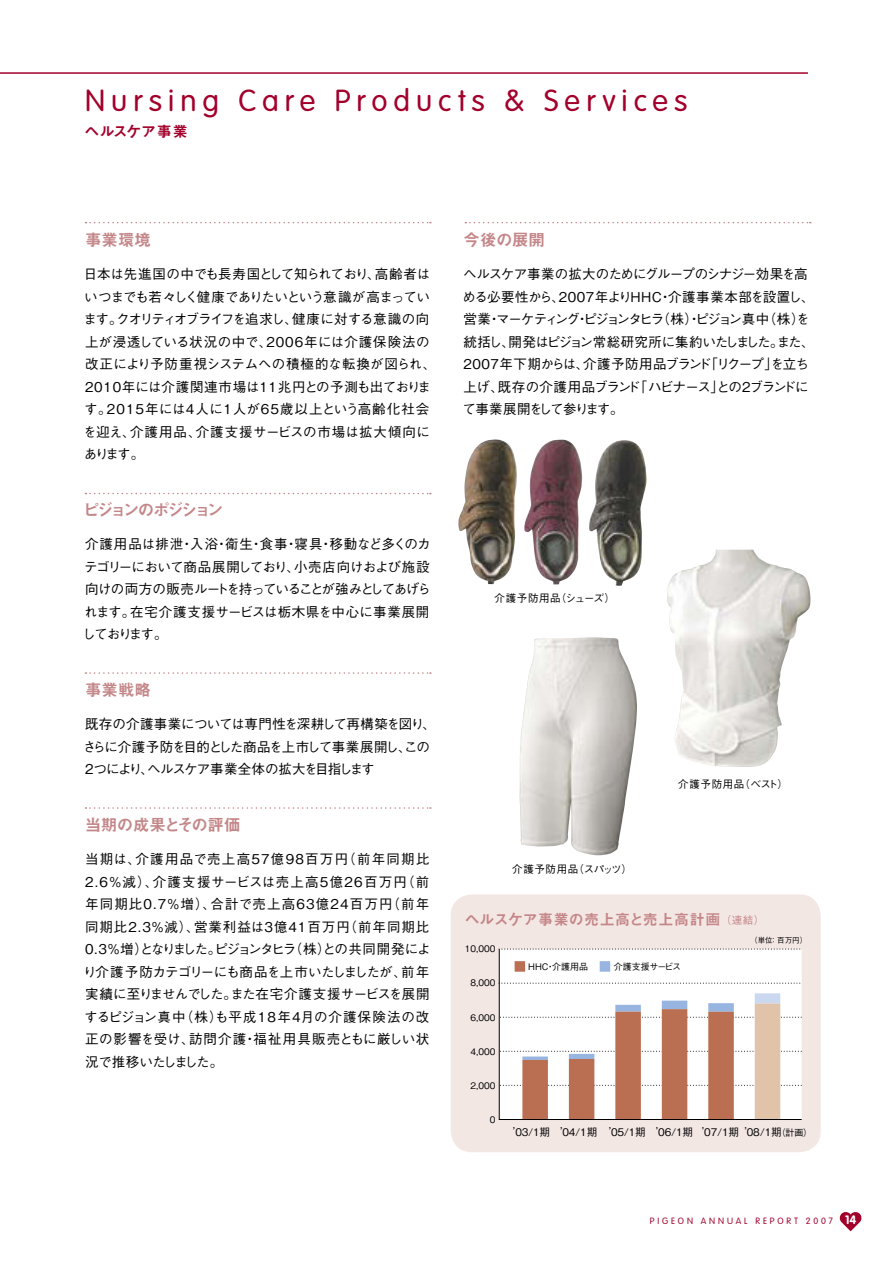
<style>
.page{position:relative;width:893px;height:1263px;background:#fff}
.page>*{position:absolute;margin:0;border:0;box-sizing:border-box;transform-origin:0 0}
.t1{font:300 30px "VAG Rounded";letter-spacing:.2em;color:#a2002b}
.t2{font:16.5px "Midashi Go Pro MB31";letter-spacing:-.03em;color:#c48688}
.t3{font:16.5px "Midashi Go Pro MB31";letter-spacing:-.165em;color:#c48688}
.t4{font:15px "Midashi Go Pro MB31";letter-spacing:.015em;color:#c48688}
.t5{font:15px "Midashi Go Pro MB31";letter-spacing:.005em;color:#a2002b}
.t6{font:500 13.5px/22.5px "Gothic BBB Pro";letter-spacing:-.025em;color:#000;text-align:justify}
.t7{font:500 13.5px/22.5px "Gothic BBB Pro";letter-spacing:.005em;color:#000}
.t8{font:500 13.5px/22.5px "Gothic BBB Pro";letter-spacing:-.075em;color:#000}
.t9{font:500 13.5px/22.5px "Gothic BBB Pro";letter-spacing:-.045em;color:#000}
.t10{font:500 10.5px "Gothic BBB Pro";letter-spacing:-.02em;color:#000}
.t11{font:500 10.5px "Gothic BBB Pro";letter-spacing:.06em;color:#000}
.t12{font:500 9px "Gothic BBB Pro";color:#000}
.t13{font:300 9px "VAG Rounded";letter-spacing:.325em;color:#a2002b}
.t14{font:500 9px "Gothic BBB Pro";letter-spacing:-.055em;color:#000}
.t15{font:500 7.5px "Gothic BBB Pro";color:#000}
.s1{font-family:"Gothic BBB Pro";font-weight:500;font-size:10.5px}
.s2{font-weight:700;font-size:12px;color:#fff}
</style>
<div class="page">
<svg style="left:85px;top:222px;width:346px;height:1px"></svg>
<svg style="left:85px;top:493px;width:346px;height:1px"></svg>
<svg style="left:85px;top:672px;width:346px;height:2px"></svg>
<svg style="left:465px;top:222px;width:346px;height:1px"></svg>
<svg style="left:85px;top:807px;width:346px;height:2px"></svg>
<img style="left:520px;top:637px;width:117px;height:219px">
<hr style="left:0;top:72px;width:808px;height:2px;background:#a2002b">
<div style="left:451px;top:894px;width:370px;height:258px;background:#f3e7e4"></div>
<svg style="left:498px;top:948px;width:304px;height:2px"></svg>
<svg style="left:499px;top:949px;width:303px;height:171px"></svg>
<img style="left:667px;top:550px;width:144px;height:217px">
<img style="left:458px;top:439px;width:189px;height:147px">
<svg style="left:839px;top:1212px;width:23px;height:19px"></svg>
<p class="t1" style="left:85px;top:83px;width:604px">Nursing Care Products &amp; Services</p>
<p class="t5" style="left:85px;top:120px;width:105px">ヘルスケア事業</p>
<p class="t2" style="left:85px;top:226px;width:67px">事業環境</p>
<p class="t7" style="left:83px;top:261px;width:355px">日本は先進国の中でも長寿国として知られており、高齢者はいつまでも若々しく健康でありたいという意識が高まっています。クオリティオブライフを追求し、健康に対する意識の向上が浸透している状況の中で、2006年には介護保険法の改正により予防重視システムへの積極的な転換が図られ、<br>2010年には介護関連市場は11兆円との予測も出ております。2015年には4人に1人が65歳以上という高齢化社会を迎え、介護用品、介護支援サービスの市場は拡大傾向にあります。</p>
<p class="t3" style="left:83px;top:496px;width:142px">ピジョンのポジション</p>
<p class="t6" style="left:82px;top:531px;width:350px">介護用品は排泄・入浴・衛生・食事・寝具・移動など多くのカテゴリーにおいて商品展開しており、小売店向けおよび施設向けの両方の販売ルートを持っていることが強みとしてあげられます。在宅介護支援サービスは栃木県を中心に事業展開しております。</p>
<p class="t2" style="left:85px;top:676px;width:67px">事業戦略</p>
<p class="t9" style="left:83px;top:711px;width:355px">既存の介護事業については専門性を深耕して再構築を図り、さらに介護予防を目的とした商品を上市して事業展開し、この<br>2つにより、ヘルスケア事業全体の拡大を目指します</p>
<p class="t2" style="left:85px;top:811px;width:157px">当期の成果とその評価</p>
<p class="t6" style="left:83px;top:846px;width:349px">当期は、介護用品で売上高57億98百万円（前年同期比2.6%減）、介護支援サービスは売上高5億26百万円（前年同期比0.7%増）、合計で売上高63億24百万円（前年同期比2.3%減）、営業利益は3億41百万円（前年同期比0.3%増）となりました。ピジョンタヒラ（株）との共同開発により介護予防カテゴリーにも商品を上市いたしましたが、前年実績に至りませんでした。また在宅介護支援サービスを展開するピジョン真中（株）も平成18年4月の介護保険法の改正の影響を受け、訪問介護・福祉用具販売ともに厳しい状況で推移いたしました。</p>
<p class="t2" style="left:463px;top:226px;width:83px">今後の展開</p>
<p class="t8" style="left:462px;top:261px;width:354px">ヘルスケア事業の拡大のためにグループのシナジー効果を高める必要性から、2007年よりHHC・介護事業本部を設置し、営業・マーケティング・ピジョンタヒラ（株）・ピジョン真中（株）を統括し、開発はピジョン常総研究所に集約いたしました。また、<br>2007年下期からは、介護予防用品ブランド「リクープ」を立ち上げ、既存の介護用品ブランド「ハビナース」との2ブランドにて事業展開をして参ります。</p>
<p class="t11" style="left:495px;top:590px;width:122px">介護予防用品（シューズ）</p>
<p class="t11" style="left:512px;top:861px;width:121px">介護予防用品（スパッツ）</p>
<p class="t11" style="left:678px;top:776px;width:111px">介護予防用品（ベスト）</p>
<p class="t4" style="left:465px;top:908px;width:301px">ヘルスケア事業の売上高と売上高計画 <span class="s1">（連結）</span></p>
<p class="t12" style="left:465px;top:942px;width:32px">10,000</p>
<p class="t12" style="left:470px;top:976px;width:27px">8,000</p>
<p class="t12" style="left:470px;top:1010px;width:27px">6,000</p>
<p class="t12" style="left:470px;top:1044px;width:27px">4,000</p>
<p class="t12" style="left:470px;top:1078px;width:27px">2,000</p>
<p class="t12" style="left:490px;top:1112px;width:7px">0</p>
<p class="t10" style="left:513px;top:1123px;width:182px">’03/1期 ’04/1期 ’05/1期 ’06/1期</p>
<p class="t10" style="left:744px;top:1123px;width:39px">’08/1期</p>
<p class="t15" style="left:750px;top:934px;width:58px">（単位：百万円）</p>
<p class="t12" style="left:528px;top:959px;width:61px">HHC・介護用品</p>
<p class="t14" style="left:614px;top:959px;width:69px">介護支援サービス</p>
<p class="t10" style="left:702px;top:1123px;width:39px">’07/1期</p>
<p class="t12" style="left:777px;top:1125px;width:37px">（計画）</p>
<p class="t13" style="left:650px;top:1215px;width:208px">PIGEON ANNUAL REPORT 2007 <span class="s2">14</span></p>
</div>
